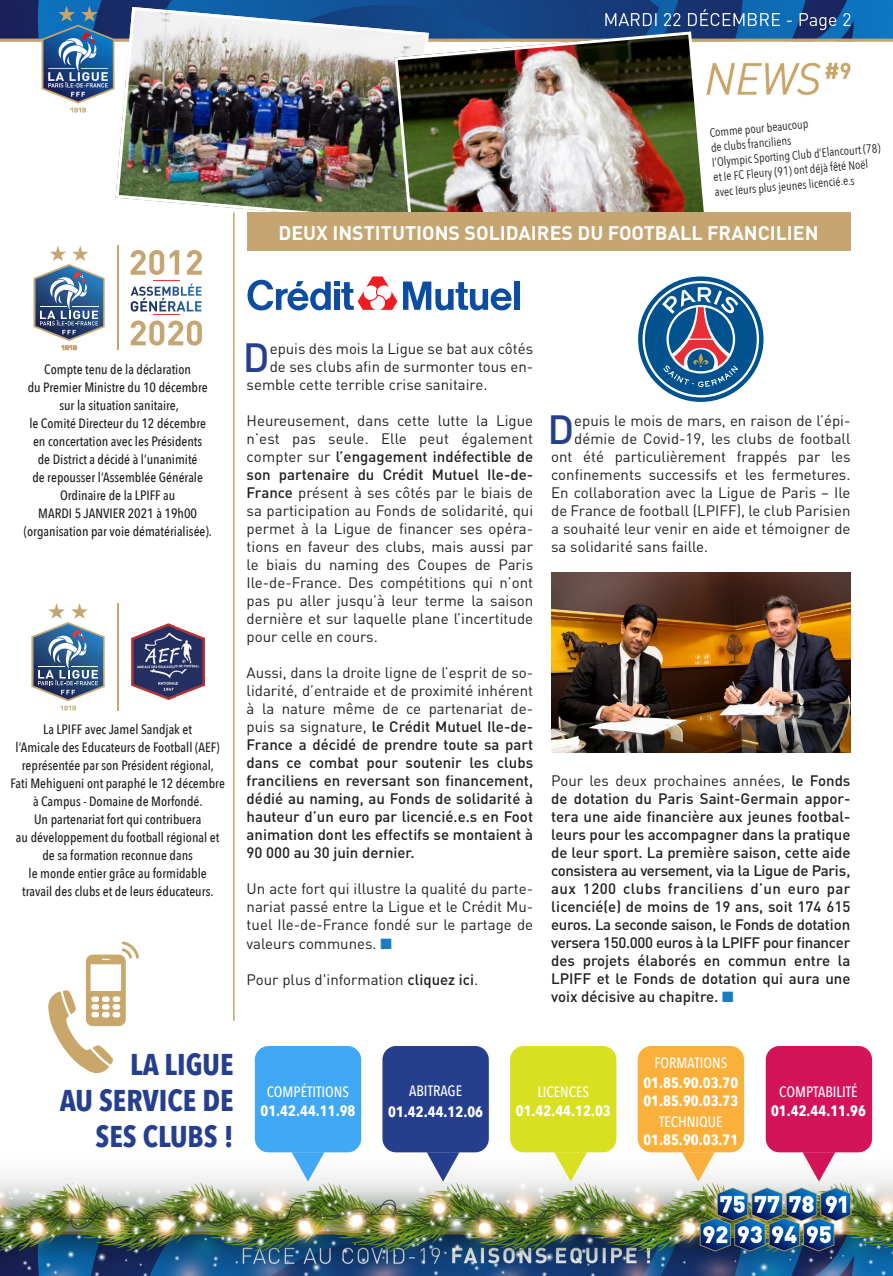
<style>
.page{position:relative;width:893px;height:1276px;background:#fff}
.page>*{position:absolute;margin:0;border:0;box-sizing:border-box;transform-origin:0 0}
.t1{font:500 40.35px "DIN";color:#253f8e}
.t2{font:700 30px "Avenir Next Condensed";color:#253f8e}
.t3{font:700 19.5px "DIN";color:#fff}
.t4{font:15px/18px "DIN";color:#231f20;text-align:justify}
.t5{font:500 15px/18px "DIN";color:#231f20;text-align:justify}
.t6{font:700 15px/19.5px "Avenir Next Condensed";color:#fff;text-align:center}
.t7{font:500 13.5px/18px "Avenir Next Condensed";color:#231f20;text-align:center}
.t8{font:12px "Avenir Next Condensed";color:#231f20}
.s1{font-weight:500}
.s2{font-weight:400}
.s3{color:#1b7cc1}
</style>
<div class="page">
<img style="left:0;top:0;width:893px;height:1276px">
<hr style="left:233px;top:213px;width:2px;height:807px;background:#c4a472">
<svg style="left:48px;top:941px;width:91px;height:133px"></svg>
<div style="left:510px;top:1046px;width:106px;height:106px;background:#d9e021;border-radius:14px"></div>
<svg style="left:554px;top:1152px;width:33px;height:29px"></svg>
<div style="left:255px;top:1046px;width:106px;height:106px;background:#40a8f5;border-radius:14px"></div>
<svg style="left:292px;top:1152px;width:32px;height:29px"></svg>
<div style="left:766px;top:1046px;width:106px;height:106px;background:#d41459;border-radius:14px"></div>
<svg style="left:802px;top:1152px;width:33px;height:29px"></svg>
<div style="left:638px;top:1046px;width:106px;height:106px;background:#fab03b;border-radius:14px"></div>
<svg style="left:682px;top:1152px;width:33px;height:29px"></svg>
<div style="left:382px;top:1046px;width:107px;height:106px;background:#253f8e;border-radius:14px"></div>
<svg style="left:427px;top:1152px;width:32px;height:29px"></svg>
<hr style="left:117px;top:246px;width:1px;height:104px;background:#c5a572">
<svg style="left:131px;top:250px;width:71px;height:95px"></svg>
<svg style="left:34px;top:246px;width:71px;height:104px"></svg>
<hr style="left:117px;top:603px;width:2px;height:107px;background:#c5a572">
<svg style="left:31px;top:603px;width:74px;height:107px"></svg>
<img style="left:131px;top:624px;width:73px;height:75px">
<div style="left:514px;top:281px;width:6px;height:29px;background:#0d4da1"></div>
<svg style="left:403px;top:281px;width:109px;height:31px"></svg>
<svg style="left:247px;top:276px;width:150px;height:36px"></svg>
<svg style="left:638px;top:276px;width:125px;height:126px"></svg>
<svg style="left:643px;top:281px;width:116px;height:116px"></svg>
<img style="left:551px;top:572px;width:299px;height:181px">
<img style="left:114px;top:5px;width:316px;height:220px">
<img style="left:393px;top:30px;width:316px;height:183px">
<div style="left:247px;top:213px;width:603px;height:38px;background:#c5a572"></div>
<p class="t8" style="left:709px;top:122px;width:100px;rotate:-5deg">Comme pour beaucoup</p>
<p class="t8" style="left:710px;top:137px;width:82px;rotate:-5deg">de clubs franciliens</p>
<p class="t8" style="left:711px;top:152px;width:170px;rotate:-5deg">l’Olympic Sporting Club d’Elancourt (78)</p>
<p class="t8" style="left:713px;top:167px;width:157px;rotate:-5deg">et le FC Fleury (91) ont déjà fêté Noël</p>
<p class="t8" style="left:714px;top:182px;width:142px;rotate:-5deg">avec leurs plus jeunes licencié.e.s</p>
<p class="t3" style="left:279px;top:220px;width:541px">DEUX INSTITUTIONS SOLIDAIRES DU FOOTBALL FRANCILIEN</p>
<p class="t7" style="left:44px;top:360px;width:148px">Compte tenu de la déclaration</p>
<p class="t7" style="left:28px;top:378px;width:182px">du Premier Ministre du 10 décembre</p>
<p class="t7" style="left:59px;top:396px;width:121px">sur la situation sanitaire,</p>
<p class="t7" style="left:29px;top:414px;width:178px">le Comité Directeur du 12 décembre</p>
<p class="t7" style="left:33px;top:432px;width:171px">en concertation avec les Présidents</p>
<p class="t7" style="left:38px;top:450px;width:161px">de District a décidé à l’unanimité</p>
<p class="t7" style="left:32px;top:468px;width:172px">de repousser l’Assemblée Générale</p>
<p class="t7" style="left:60px;top:486px;width:117px">Ordinaire de la LPIFF au</p>
<p class="t7" style="left:38px;top:504px;width:160px">MARDI 5 JANVIER 2021 à 19h00</p>
<p class="t7" style="left:24px;top:522px;width:190px">(organisation par voie dématérialisée).</p>
<p class="t7" style="left:43px;top:720px;width:150px">La LPIFF avec Jamel Sandjak et</p>
<p class="t7" style="left:16px;top:738px;width:206px">l’Amicale des Educateurs de Football (AEF) représentée par son Président régional,</p>
<p class="t7" style="left:10px;top:774px;width:216px">Fati Mehigueni ont paraphé le 12 décembre</p>
<p class="t7" style="left:33px;top:792px;width:171px">à Campus - Domaine de Morfondé.</p>
<p class="t7" style="left:34px;top:810px;width:169px">Un partenariat fort qui contribuera</p>
<p class="t7" style="left:16px;top:828px;width:205px">au développement du football régional et</p>
<p class="t7" style="left:42px;top:846px;width:152px">de sa formation reconnue dans</p>
<p class="t7" style="left:29px;top:864px;width:180px">le monde entier grâce au formidable</p>
<p class="t7" style="left:22px;top:882px;width:193px">travail des clubs et de leurs éducateurs.</p>
<p class="t1" style="left:243px;top:332px;width:28px">D</p>
<p class="t4" style="left:270px;top:340px;width:265px">epuis des mois la Ligue se bat aux côtés</p>
<p class="t4" style="left:270px;top:358px;width:265px">de ses clubs afin de surmonter tous en-</p>
<p class="t4" style="left:247px;top:376px;width:242px">semble cette terrible crise sanitaire.</p>
<p class="t4" style="left:247px;top:412px;width:288px">Heureusement, dans cette lutte la Ligue n’est pas seule. Elle peut également compter sur <span class="s1">l’engagement indéfectible de son partenaire du Crédit Mutuel Ile-de-France</span> présent à ses côtés par le biais de sa participation au Fonds de solidarité, qui permet à la Ligue de financer ses opéra&shy;tions en faveur des clubs, mais aussi par le biais du naming des Coupes de Paris Ile-de-France. Des compétitions qui n’ont pas pu aller jusqu’à leur terme la saison dernière et sur laquelle plane l’incertitude pour celle en cours.</p>
<p class="t5" style="left:247px;top:663px;width:288px"><span class="s2">Aussi, dans la droite ligne de l’esprit de so&shy;lidarité, d’entraide et de proximité inhérent à la nature même de ce partenariat de&shy;puis sa signature,</span> le Crédit Mutuel Ile-de-France a décidé de prendre toute sa part dans ce combat pour soutenir les clubs franciliens en reversant son financement, dédié au naming, au Fonds de solidarité à hauteur d’un euro par licencié.e.s en Foot animation dont les effectifs se montaient à 90 000 au 30 juin dernier.</p>
<p class="t4" style="left:247px;top:880px;width:288px">Un acte fort qui illustre la qualité du parte&shy;nariat passé entre la Ligue et le Crédit Mu&shy;tuel Ile-de-France fondé sur le partage de valeurs communes. <span class="s3">■</span></p>
<p class="t4" style="left:247px;top:970px;width:233px">Pour plus d'information <span class="s1">cliquez ici</span>.</p>
<p class="t1" style="left:547px;top:403px;width:28px">D</p>
<p class="t4" style="left:574px;top:411px;width:278px">epuis le mois de mars, en raison de l’épi-</p>
<p class="t4" style="left:574px;top:429px;width:278px">démie de Covid-19, les clubs de football</p>
<p class="t4" style="left:551px;top:447px;width:301px">ont été particulièrement frappés par les</p>
<p class="t4" style="left:551px;top:465px;width:301px">confinements successifs et les fermetures.</p>
<p class="t4" style="left:551px;top:483px;width:301px">En collaboration avec la Ligue de Paris – Ile</p>
<p class="t4" style="left:551px;top:501px;width:301px">de France de football (LPIFF), le club Parisien</p>
<p class="t4" style="left:551px;top:519px;width:301px">a souhaité leur venir en aide et témoigner de</p>
<p class="t4" style="left:551px;top:537px;width:159px">sa solidarité sans faille.</p>
<p class="t5" style="left:551px;top:770px;width:301px"><span class="s2">Pour les deux prochaines années,</span> le Fonds de dotation du Paris Saint-Germain appor&shy;tera une aide financière aux jeunes footbal&shy;leurs pour les accompagner dans la pratique de leur sport. La première saison, cette aide consistera au versement, via la Ligue de Paris, aux 1200 clubs franciliens d’un euro par licencié(e) de moins de 19 ans, soit 174 615 euros. La seconde saison, le Fonds de dotation versera 150.000 euros à la LPIFF pour financer des projets élaborés en commun entre la LPIFF et le Fonds de dotation qui aura une voix décisive au chapitre. <span class="s3">■</span></p>
<p class="t2" style="left:130px;top:1045px;width:105px">LA LIGUE</p>
<p class="t2" style="left:60px;top:1081px;width:175px">AU SERVICE DE</p>
<p class="t2" style="left:96px;top:1117px;width:139px">SES CLUBS !</p>
<p class="t6" style="left:643px;top:1053px;width:96px"><span class="s1">FORMATIONS<br></span>01.85.90.03.70</p>
<p class="t6" style="left:643px;top:1090px;width:96px">01.85.90.03.73</p>
<p class="t6" style="left:643px;top:1112px;width:96px;line-height:18px"><span class="s1">TECHNIQUE<br></span>01.85.90.03.71</p>
<p class="t6" style="left:260px;top:1081px;width:96px"><span class="s1">COMPÉTITIONS<br></span>01.42.44.11.98</p>
<p class="t6" style="left:771px;top:1081px;width:96px"><span class="s1">COMPTABILITÉ<br></span>01.42.44.11.96</p>
<p class="t6" style="left:388px;top:1080px;width:96px;line-height:21px"><span class="s1">ABITRAGE<br></span>01.42.44.12.06</p>
<p class="t6" style="left:516px;top:1081px;width:96px"><span class="s1">LICENCES<br></span>01.42.44.12.03</p>
</div>
